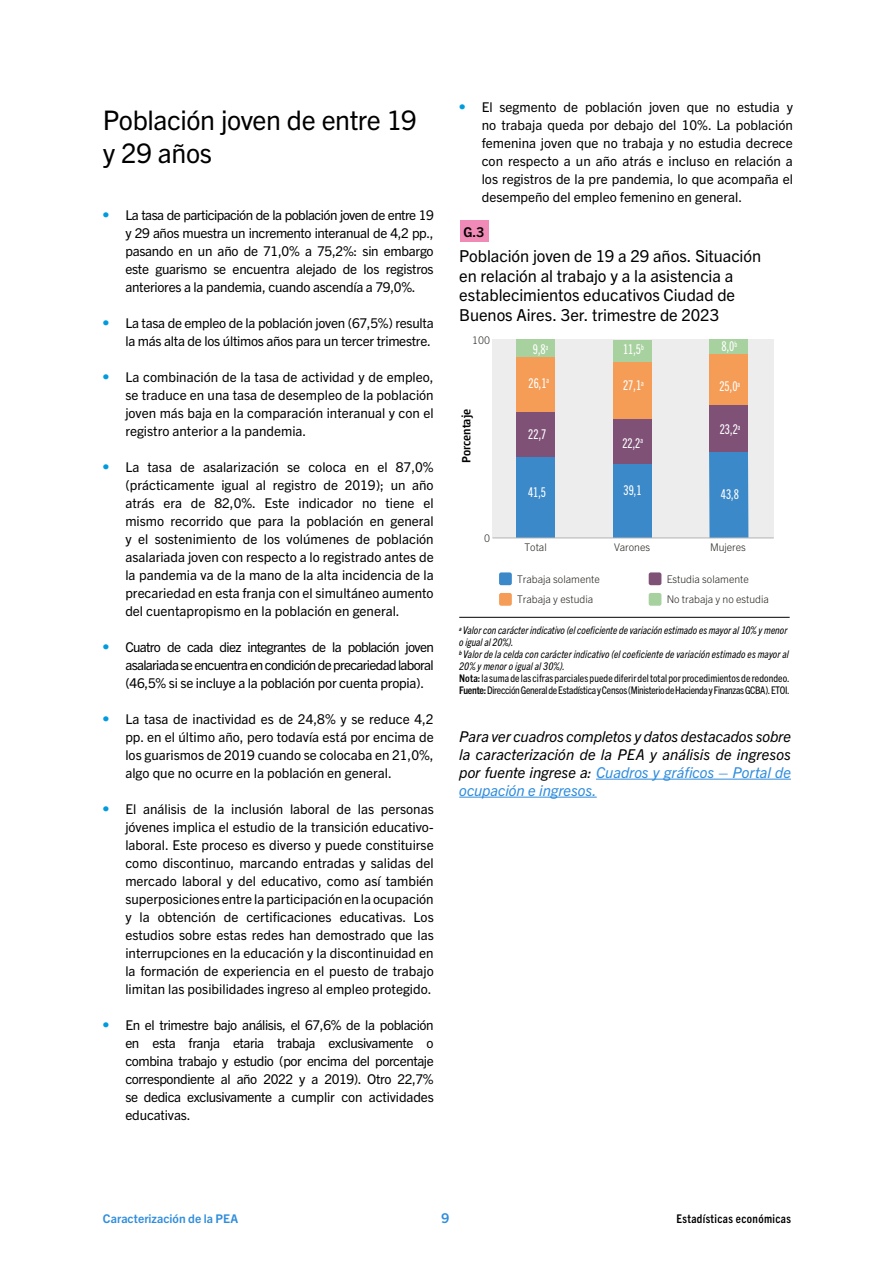
<style>
.page{position:relative;width:893px;height:1263px;background:#fff}
.page>*{position:absolute;margin:0;border:0;box-sizing:border-box;transform-origin:0 0}
.t1{font:27px/33px "Trade Gothic Next LT Pro";letter-spacing:-.015em;color:#000}
.t2{font:16.5px/19.5px "Trade Gothic Next LT Pro";letter-spacing:-.005em;color:#000}
.t3{font:italic 15px/18px "Trade Gothic Next LT Pro";letter-spacing:-.005em;color:#000;text-align:justify}
.t4{font:13.5px/18px "Trade Gothic Next LT Pro";color:#000;text-align:justify}
.t5{font:13.5px/18px "Trade Gothic Next LT Pro";letter-spacing:-.02em;color:#000;text-align:right}
.t6{font:13.5px "Trade Gothic Next LT Pro Cm";color:#fff}
.t7{font:700 13.5px "Trade Gothic Next LT Pro";color:#000}
.t8{font:700 13.5px "Trade Gothic Next LT Pro";color:#2f8ddd}
.t9{font:700 condensed 12px "Trade Gothic Next LT Pro";letter-spacing:.03em;color:#000}
.t10{font:700 12px "Trade Gothic Next LT Pro";color:#2f8ddd}
.t11{font:500 12px "Chaco";color:#000}
.t12{font:italic condensed 10.5px/12px "Trade Gothic Next LT Pro";letter-spacing:.005em;color:#000}
.t13{font:300 10.5px "Trade Gothic Next LT Pro";color:#26231e}
.s1{font-family:"Arial";font-weight:700;font-size:18px;color:#009bde}
.s2{font-weight:700;font-style:normal}
.s3{font-style:normal}
.s4{color:#2f8ddd}
</style>
<div class="page">
<hr style="left:459px;top:617px;width:331px;height:1px;background:#000">
<div style="left:460px;top:220px;width:29px;height:21px;background:#f08ab7"></div>
<div style="left:492px;top:340px;width:282px;height:198px;background:#ededed"></div>
<div style="left:709px;top:452px;width:39px;height:86px;background:#3b89c9"></div>
<div style="left:613px;top:463px;width:39px;height:75px;background:#3b89c9"></div>
<div style="left:516px;top:457px;width:39px;height:81px;background:#3b89c9"></div>
<div style="left:709px;top:405px;width:39px;height:47px;background:#7f5177"></div>
<div style="left:613px;top:419px;width:39px;height:44px;background:#7f5177"></div>
<div style="left:516px;top:412px;width:39px;height:45px;background:#7f5177"></div>
<div style="left:709px;top:354px;width:39px;height:51px;background:#f59d57"></div>
<div style="left:613px;top:361px;width:39px;height:58px;background:#f59d57"></div>
<div style="left:516px;top:357px;width:39px;height:55px;background:#f59d57"></div>
<div style="left:709px;top:340px;width:39px;height:14px;background:#a7d19e"></div>
<div style="left:613px;top:340px;width:39px;height:21px;background:#a7d19e"></div>
<div style="left:516px;top:340px;width:39px;height:17px;background:#a7d19e"></div>
<div style="left:499px;top:593px;width:13px;height:13px;background:#f59d57;border-radius:2px"></div>
<div style="left:649px;top:593px;width:12px;height:13px;background:#a7d19e;border-radius:2px"></div>
<div style="left:499px;top:572px;width:13px;height:13px;background:#3b89c9;border-radius:2px"></div>
<div style="left:649px;top:572px;width:12px;height:13px;background:#7f5177;border-radius:2px"></div>
<hr style="left:492px;top:538px;width:282px;height:1px;background:#b3b2b2">
<hr style="left:596px;top:779px;width:195px;height:1px;background:#2f8ddd">
<hr style="left:459px;top:797px;width:138px;height:1px;background:#2f8ddd">
<h1 class="t1" style="left:103px;top:101px;width:315px">Población joven de entre 19 y 29 años</h1>
<p class="t4" style="left:125px;top:205px;width:310px;text-indent:-22px"><span class="s1">•</span> La tasa de participación de la población joven de entre 19 y 29 años muestra un incremento interanual de 4,2 pp., pasando en un año de 71,0% a 75,2%: sin embargo este guarismo se encuentra alejado de los registros anteriores a la pandemia, cuando ascendía a 79,0%.</p>
<p class="t5" style="left:103px;top:313px;width:332px"><span class="s1">•</span> La tasa de empleo de la población joven (67,5%) resulta la más alta de los últimos años para un tercer trimestre.</p>
<p class="t4" style="left:125px;top:367px;width:310px;text-indent:-22px"><span class="s1">•</span> La combinación de la tasa de actividad y de empleo, se traduce en una tasa de desempleo de la población joven más baja en la comparación interanual y con el registro anterior a la pandemia.</p>
<p class="t4" style="left:125px;top:457px;width:310px;text-indent:-22px"><span class="s1">•</span> La tasa de asalarización se coloca en el 87,0% (prácticamente igual al registro de 2019); un año atrás era de 82,0%. Este indicador no tiene el mismo recorrido que para la población en general y el sostenimiento de los volúmenes de población asalariada joven con respecto a lo registrado antes de la pandemia va de la mano de la alta incidencia de la precariedad en esta franja con el simultáneo aumento del cuentapropismo en la población en general.</p>
<p class="t4" style="left:125px;top:637px;width:310px;text-indent:-22px"><span class="s1">•</span> Cuatro de cada diez integrantes de la población joven asalariada se encuentra en condición de precariedad laboral (46,5% si se incluye a la población por cuenta propia).</p>
<p class="t4" style="left:125px;top:709px;width:310px;text-indent:-22px"><span class="s1">•</span> La tasa de inactividad es de 24,8% y se reduce 4,2 pp. en el último año, pero todavía está por encima de los guarismos de 2019 cuando se colocaba en 21,0%, algo que no ocurre en la población en general.</p>
<p class="t4" style="left:125px;top:799px;width:310px;text-indent:-22px"><span class="s1">•</span> El análisis de la inclusión laboral de las personas jóvenes implica el estudio de la transición educativo&shy;laboral. Este proceso es diverso y puede constituirse como discontinuo, marcando entradas y salidas del mercado laboral y del educativo, como así también superposiciones entre la participación en la ocupación y la obtención de certificaciones educativas. Los estudios sobre estas redes han demostrado que las interrupciones en la educación y la discontinuidad en la formación de experiencia en el puesto de trabajo limitan las posibilidades ingreso al empleo protegido.</p>
<p class="t4" style="left:125px;top:1015px;width:310px;text-indent:-22px"><span class="s1">•</span> En el trimestre bajo análisis, el 67,6% de la población en esta franja etaria trabaja exclusivamente o combina trabajo y estudio (por encima del porcentaje correspondiente al año 2022 y a 2019). Otro 22,7% se dedica exclusivamente a cumplir con actividades educativas.</p>
<p class="t4" style="left:482px;top:97px;width:313px;text-indent:-22px"><span class="s1">•</span> El segmento de población joven que no estudia y no trabaja queda por debajo del 10%. La población femenina joven que no trabaja y no estudia decrece con respecto a un año atrás e incluso en relación a los registros de la pre pandemia, lo que acompaña el desempeño del empleo femenino en general.</p>
<p class="t7" style="left:463px;top:223px;width:22px">G.3</p>
<p class="t2" style="left:459px;top:245px;width:303px">Población joven de 19 a 29 años. Situación en relación al trabajo y a la asistencia a establecimientos educativos Ciudad de Buenos Aires. 3er. trimestre de 2023</p>
<p class="t13" style="left:472px;top:333px;width:19px">100</p>
<p class="t11" style="left:461px;top:463px;width:55px;rotate:-90deg">Porcentaje</p>
<p class="t13" style="left:484px;top:530px;width:7px">0</p>
<p class="t6" style="left:533px;top:340px;width:17px">9,8<sup>a</sup></p>
<p class="t6" style="left:623px;top:340px;width:22px">11,5<sup>b</sup></p>
<p class="t6" style="left:722px;top:337px;width:17px">8,0<sup>b</sup></p>
<p class="t6" style="left:528px;top:374px;width:22px">26,1<sup>a</sup></p>
<p class="t6" style="left:623px;top:377px;width:22px">27,1<sup>a</sup></p>
<p class="t6" style="left:719px;top:377px;width:22px">25,0<sup>a</sup></p>
<p class="t6" style="left:528px;top:425px;width:20px">22,7</p>
<p class="t6" style="left:622px;top:434px;width:22px">22,2<sup>a</sup></p>
<p class="t6" style="left:720px;top:420px;width:22px">23,2<sup>a</sup></p>
<p class="t6" style="left:528px;top:483px;width:20px">41,5</p>
<p class="t6" style="left:623px;top:481px;width:20px">39,1</p>
<p class="t6" style="left:721px;top:485px;width:20px">43,8</p>
<p class="t13" style="left:524px;top:540px;width:24px">Total</p>
<p class="t13" style="left:614px;top:540px;width:38px">Varones</p>
<p class="t13" style="left:710px;top:540px;width:37px">Mujeres</p>
<p class="t13" style="left:517px;top:572px;width:84px">Trabaja solamente</p>
<p class="t13" style="left:667px;top:572px;width:84px">Estudia solamente</p>
<p class="t13" style="left:517px;top:592px;width:78px">Trabaja y estudia</p>
<p class="t13" style="left:667px;top:592px;width:104px">No trabaja y no estudia</p>
<p class="t12" style="left:459px;top:624px;width:332px"><sup>a</sup> Valor con carácter indicativo (el coeficiente de variación estimado es mayor al 10% y menor o igual al 20%).<br><sup>b</sup> Valor de la celda con carácter indicativo (el coeficiente de variación estimado es mayor al 20% y menor o igual al 30%).<br><span class="s2">Nota:</span> <span class="s3">la suma de las cifras parciales puede diferir del total por procedimientos de redondeo.<br></span><span class="s2">Fuente:</span> <span class="s3">Dirección General de Estadística y Censos (Ministerio de Hacienda y Finanzas GCBA). ETOI.</span></p>
<p class="t3" style="left:459px;top:726px;width:333px">Para ver cuadros completos y datos destacados sobre la caracterización de la PEA y análisis de ingresos por fuente ingrese a: <span class="s4">Cuadros y gráficos – Portal de ocupación e ingresos.</span></p>
<p class="t10" style="left:103px;top:1210px;width:137px">Caracterización de la PEA</p>
<p class="t8" style="left:442px;top:1209px;width:9px">9</p>
<p class="t9" style="left:676px;top:1211px;width:116px">Estadísticas económicas</p>
</div>
